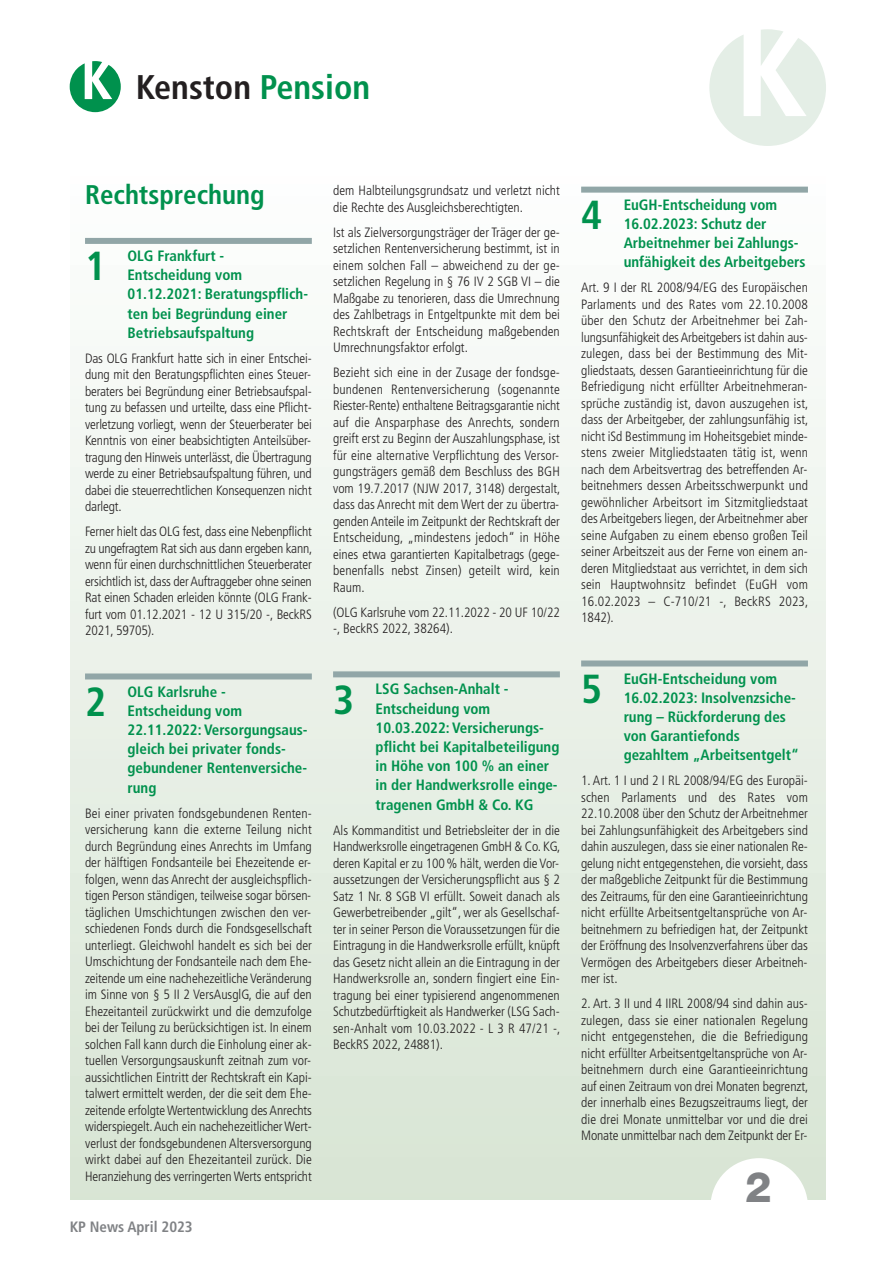
<style>
.page{position:relative;width:893px;height:1263px;background:#fff}
.page>*{position:absolute;margin:0;border:0;box-sizing:border-box;transform-origin:0 0}
.t1{font:800 42px "Helvetica Neue";color:#808285}
.t2{font:700 condensed 40.5px "Frutiger";color:#00914d}
.t3{font:700 condensed 34.2px "Frutiger";color:#231f20}
.t4{font:700 condensed 27px "Frutiger";color:#00914d}
.t5{font:700 condensed 15px/19.2px "Frutiger";color:#00914d}
.t6{font:700 condensed 15px "Frutiger";color:#808285}
.t7{font:300 condensed 13.5px/16.5px "Frutiger";color:#231f20;text-align:justify}
.s1{color:#00914d}
</style>
<div class="page">
<div style="left:70px;top:168px;width:756px;height:1031px;background:linear-gradient(to bottom,#fdfefe,#d8e5d4)"></div>
<div style="left:333px;top:671px;width:227px;height:6px;background:#91a6a7"></div>
<div style="left:581px;top:187px;width:227px;height:6px;background:#91a6a7"></div>
<div style="left:581px;top:660px;width:227px;height:6px;background:#91a6a7"></div>
<div style="left:85px;top:238px;width:227px;height:6px;background:#91a6a7"></div>
<div style="left:85px;top:673px;width:227px;height:6px;background:#91a6a7"></div>
<svg style="left:709px;top:29px;width:117px;height:117px"></svg>
<div style="left:710px;top:1158px;width:98px;height:98px;background:#fff;border-radius:50%"></div>
<svg style="left:70px;top:61px;width:51px;height:51px"></svg>
<h3 class="t3" style="left:136px;top:73px;width:236px">Kenston <span class="s1">Pension</span></h3>
<h3 class="t4" style="left:85px;top:183px;width:181px">Rechtsprechung</h3>
<h2 class="t2" style="left:85px;top:250px;width:23px">1</h2>
<p class="t5" style="left:127px;top:247px;width:182px">OLG Frankfurt -<br>Entscheidung vom<br>01.12.2021: Beratungspflich&shy;ten bei Begründung einer<br>Betriebsaufspaltung</p>
<p class="t7" style="left:85px;top:351px;width:228px">Das OLG Frankfurt hatte sich in einer Entschei&shy;dung mit den Beratungspflichten eines Steuer&shy;beraters bei Begründung einer Betriebsaufspal&shy;tung zu befassen und urteilte, dass eine Pflicht&shy;verletzung vorliegt, wenn der Steuerberater bei Kenntnis von einer beabsichtigten Anteilsüber&shy;tragung den Hinweis unterlässt, die Übertragung werde zu einer Betriebsaufspaltung führen, und dabei die steuerrechtlichen Konsequenzen nicht darlegt.</p>
<p class="t7" style="left:85px;top:524px;width:229px">Ferner hielt das OLG fest, dass eine Nebenpflicht zu ungefragtem Rat sich aus dann ergeben kann, wenn für einen durchschnittlichen Steuerberater ersichtlich ist, dass derAuftraggeber ohne seinen Rat einen Schaden erleiden könnte (OLG Frank&shy;furt vom 01.12.2021 - 12 U 315/20 -, BeckRS 2021, 59705).</p>
<h2 class="t2" style="left:85px;top:685px;width:23px">2</h2>
<p class="t5" style="left:128px;top:683px;width:182px">OLG Karlsruhe -<br>Entscheidung vom<br>22.11.2022: Versorgungsaus&shy;gleich bei privater fonds&shy;gebundener Rentenversiche&shy;rung</p>
<p class="t7" style="left:85px;top:806px;width:228px">Bei einer privaten fondsgebundenen Renten&shy;versicherung kann die externe Teilung nicht durch Begründung eines Anrechts im Umfang der hälftigen Fondsanteile bei Ehezeitende er&shy;folgen, wenn das Anrecht der ausgleichspflich&shy;tigen Person ständigen, teilweise sogar börsen&shy;täglichen Umschichtungen zwischen den ver&shy;schiedenen Fonds durch die Fondsgesellschaft unterliegt. Gleichwohl handelt es sich bei der Umschichtung der Fondsanteile nach dem Ehe&shy;zeitende um eine nachehezeitliche Veränderung im Sinne von § 5 II 2 VersAusglG, die auf den Ehezeitanteil zurückwirkt und die demzufolge bei der Teilung zu berücksichtigen ist. In einem solchen Fall kann durch die Einholung einer ak&shy;tuellen Versorgungsauskunft zeitnah zum vor&shy;aussichtlichen Eintritt der Rechtskraft ein Kapi&shy;talwert ermittelt werden, der die seit dem Ehe&shy;zeitende erfolgteWertentwicklung des Anrechts widerspiegelt.Auch ein nachehezeitlicherWert&shy;verlust der fondsgebundenen Altersversorgung wirkt dabei auf den Ehezeitanteil zurück. Die Heranziehung des verringertenWerts entspricht</p>
<p class="t6" style="left:70px;top:1221px;width:125px">KP News April 2023</p>
<p class="t7" style="left:333px;top:183px;width:228px">dem Halbteilungsgrundsatz und verletzt nicht die Rechte des Ausgleichsberechtigten.</p>
<p class="t7" style="left:333px;top:225px;width:228px">Ist als Zielversorgungsträger der Träger der ge&shy;setzlichen Rentenversicherung bestimmt, ist in einem solchen Fall – abweichend zu der ge&shy;setzlichen Regelung in § 76 IV 2 SGB VI – die Maßgabe zu tenorieren, dass die Umrechnung des Zahlbetrags in Entgeltpunkte mit dem bei Rechtskraft der Entscheidung maßgebenden Umrechnungsfaktor erfolgt.</p>
<p class="t7" style="left:333px;top:365px;width:229px">Bezieht sich eine in der Zusage der fondsge&shy;bundenen Rentenversicherung (sogenannte Riester-Rente) enthaltene Beitragsgarantie nicht auf die Ansparphase des Anrechts, sondern greift erst zu Beginn der Auszahlungsphase, ist für eine alternative Verpflichtung des Versor&shy;gungsträgers gemäß dem Beschluss des BGH vom 19.7.2017 (NJW 2017, 3148) dergestalt, dass das Anrecht mit dem Wert der zu übertra&shy;genden Anteile im Zeitpunkt der Rechtskraft der Entscheidung, „mindestens jedoch“ in Höhe eines etwa garantierten Kapitalbetrags (gege&shy;benenfalls nebst Zinsen) geteilt wird, kein Raum.</p>
<p class="t7" style="left:333px;top:605px;width:228px">(OLG Karlsruhe vom 22.11.2022 - 20 UF 10/22 -, BeckRS 2022, 38264).</p>
<h2 class="t2" style="left:333px;top:683px;width:23px">3</h2>
<p class="t5" style="left:376px;top:681px;width:185px">LSG Sachsen-Anhalt -<br>Entscheidung vom<br>10.03.2022: Versicherungs&shy;pflicht bei Kapitalbeteiligung in Höhe von 100 % an einer in der Handwerksrolle einge&shy;tragenen GmbH &amp; Co. KG</p>
<p class="t7" style="left:333px;top:823px;width:229px">Als Kommanditist und Betriebsleiter der in die Handwerksrolle eingetragenen GmbH &amp; Co. KG, deren Kapital er zu 100% hält, werden die Vor&shy;aussetzungen der Versicherungspflicht aus § 2<br>Satz 1 Nr. 8 SGB VI erfüllt. Soweit danach als Gewerbetreibender „gilt“, wer als Gesellschaf&shy;ter in seiner Person die Voraussetzungen für die Eintragung in die Handwerksrolle erfüllt, knüpft das Gesetz nicht allein an die Eintragung in der Handwerksrolle an, sondern fingiert eine Ein&shy;tragung bei einer typisierend angenommenen Schutzbedürftigkeit als Handwerker (LSG Sach&shy;sen-Anhalt vom 10.03.2022 - L 3 R 47/21 -, BeckRS 2022, 24881).</p>
<h2 class="t2" style="left:581px;top:198px;width:23px">4</h2>
<p class="t5" style="left:624px;top:196px;width:183px">EuGH-Entscheidung vom<br>16.02.2023: Schutz der<br>Arbeitnehmer bei Zahlungs&shy;unfähigkeit des Arbeitgebers</p>
<p class="t7" style="left:581px;top:280px;width:229px">Art. 9 I der RL 2008/94/EG des Europäischen Parlaments und des Rates vom 22.10.2008 über den Schutz der Arbeitnehmer bei Zah&shy;lungsunfähigkeit des Arbeitgebers ist dahin aus&shy;zulegen, dass bei der Bestimmung des Mit&shy;gliedstaats, dessen Garantieeinrichtung für die Befriedigung nicht erfüllter Arbeitnehmeran&shy;sprüche zuständig ist, davon auszugehen ist, dass der Arbeitgeber, der zahlungsunfähig ist, nicht iSd Bestimmung im Hoheitsgebiet minde&shy;stens zweier Mitgliedstaaten tätig ist, wenn nach dem Arbeitsvertrag des betreffenden Ar&shy;beitnehmers dessen Arbeitsschwerpunkt und gewöhnlicher Arbeitsort im Sitzmitgliedstaat des Arbeitgebers liegen, der Arbeitnehmer aber seine Aufgaben zu einem ebenso großen Teil seiner Arbeitszeit aus der Ferne von einem an&shy;deren Mitgliedstaat aus verrichtet, in dem sich sein Hauptwohnsitz befindet (EuGH vom 16.02.2023 – C-710/21 -, BeckRS 2023, 1842).</p>
<h2 class="t2" style="left:581px;top:672px;width:23px">5</h2>
<p class="t5" style="left:624px;top:670px;width:177px">EuGH-Entscheidung vom<br>16.02.2023: Insolvenzsiche&shy;rung – Rückforderung des von Garantiefonds gezahltem „Arbeitsentgelt“</p>
<p class="t7" style="left:581px;top:773px;width:228px">1. Art. 1 I und 2 I RL 2008/94/EG des Europäi&shy;schen Parlaments und des Rates vom 22.10.2008 über den Schutz der Arbeitnehmer bei Zahlungsunfähigkeit des Arbeitgebers sind dahin auszulegen, dass sie einer nationalen Re&shy;gelung nicht entgegenstehen, die vorsieht, dass der maßgebliche Zeitpunkt für die Bestimmung des Zeitraums, für den eine Garantieeinrichtung nicht erfüllte Arbeitsentgeltansprüche von Ar&shy;beitnehmern zu befriedigen hat, der Zeitpunkt der Eröffnung des Insolvenzverfahrens über das Vermögen des Arbeitgebers dieser Arbeitneh&shy;mer ist.</p>
<p class="t7" style="left:581px;top:996px;width:229px">2. Art. 3 II und 4 IIRL 2008/94 sind dahin aus&shy;zulegen, dass sie einer nationalen Regelung nicht entgegenstehen, die die Befriedigung nicht erfüllter Arbeitsentgeltansprüche von Ar&shy;beitnehmern durch eine Garantieeinrichtung auf einen Zeitraum von drei Monaten begrenzt, der innerhalb eines Bezugszeitraums liegt, der die drei Monate unmittelbar vor und die drei Monate unmittelbar nach dem Zeitpunkt der Er-</p>
<h1 class="t1" style="left:745px;top:1171px;width:28px">2</h1>
</div>
